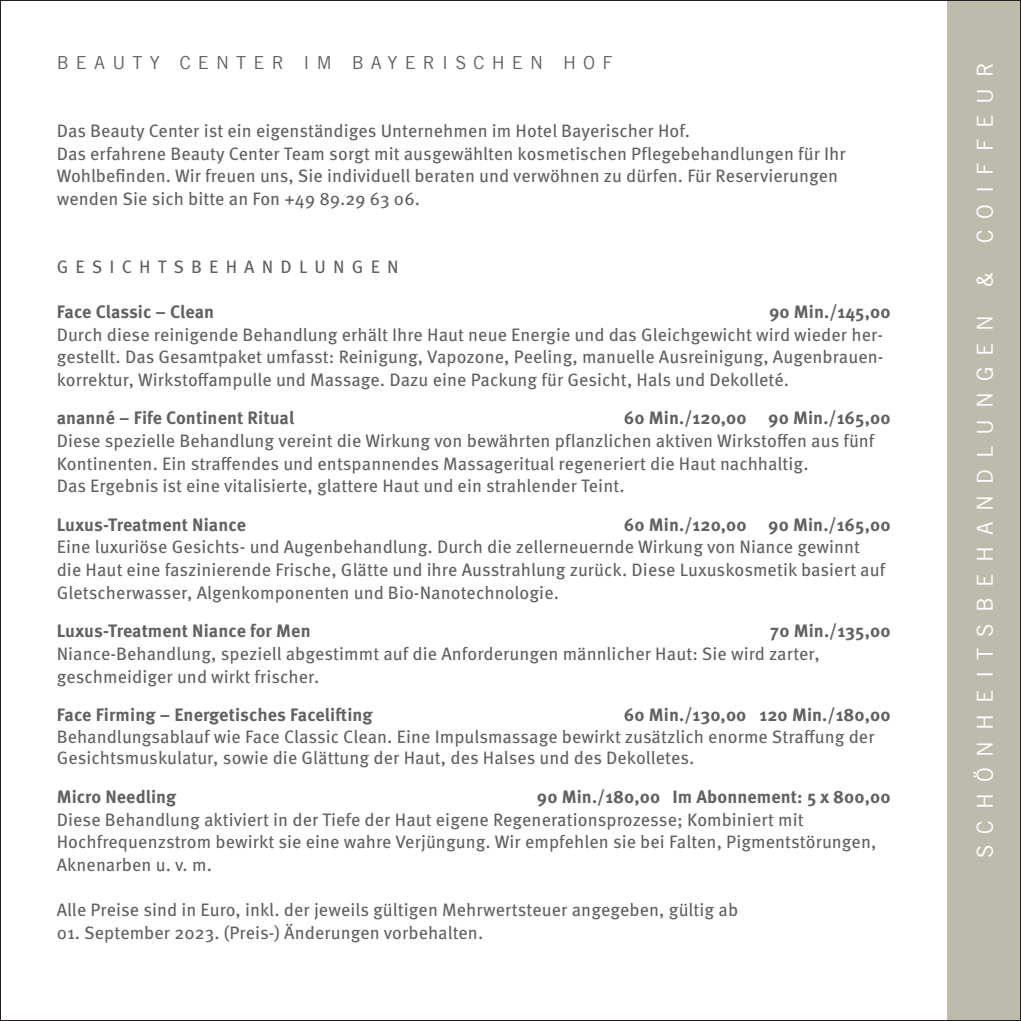
<style>
.page{position:relative;width:1021px;height:1021px;background:#fff}
.page>*{position:absolute;margin:0;border:0;box-sizing:border-box;transform-origin:0 0}
.t1{font:22px "Trade Gothic LT";letter-spacing:.5em;color:#fff}
.t2{font:18px/22.6px "Meta OT";letter-spacing:.005em;color:#5f6261}
.t3{font:700 18px "Meta OT";letter-spacing:.005em;color:#5f6261}
.t4{font:18px "Trade Gothic LT";letter-spacing:.4em;color:#5f6261}
.t5{font:18px "Meta OT";letter-spacing:.4em;color:#5f6261}
</style>
<div class="page">
<div style="left:947px;top:0;width:73px;height:1020px;background:#bdbcac"></div>
<p class="t4" style="left:57px;top:52px;width:557px">BEAUTY CENTER IM BAYERISCHEN HOF</p>
<p class="t2" style="left:57px;top:120px;width:790px">Das Beauty Center ist ein eigenständiges Unternehmen im Hotel Bayerischer Hof.<br>Das erfahrene Beauty Center Team sorgt mit ausgewählten kosmetischen Pflegebehandlungen für Ihr Wohlbefinden. Wir freuen uns, Sie individuell beraten und verwöhnen zu dürfen. Für Reservierungen wenden Sie sich bitte an Fon +49 89.29 63 06.</p>
<p class="t5" style="left:57px;top:255px;width:343px">GESICHTSBEHANDLUNGEN</p>
<p class="t3" style="left:57px;top:300px;width:159px">Face Classic – Clean</p>
<p class="t3" style="left:769px;top:300px;width:123px">90 Min./145,00</p>
<p class="t2" style="left:57px;top:323px;width:828px;text-align:justify">Durch diese reinigende Behandlung erhält Ihre Haut neue Energie und das Gleichgewicht wird wieder her&shy;gestellt. Das Gesamtpaket umfasst: Reinigung, Vapozone, Peeling, manuelle Ausreinigung, Augenbrauen&shy;korrektur, Wirkstoffampulle und Massage. Dazu eine Packung für Gesicht, Hals und Dekolleté.</p>
<p class="t3" style="left:57px;top:407px;width:239px">ananné – Fife Continent Ritual</p>
<p class="t3" style="left:624px;top:407px;width:268px">60 Min./120,00 90 Min./165,00</p>
<p class="t2" style="left:57px;top:429px;width:819px">Diese spezielle Behandlung vereint die Wirkung von bewährten pflanzlichen aktiven Wirkstoffen aus fünf<br>Kontinenten. Ein straffendes und entspannendes Massageritual regeneriert die Haut nachhaltig.<br>Das Ergebnis ist eine vitalisierte, glattere Haut und ein strahlender Teint.</p>
<p class="t3" style="left:57px;top:513px;width:191px">Luxus-Treatment Niance</p>
<p class="t3" style="left:624px;top:513px;width:268px">60 Min./120,00 90 Min./165,00</p>
<p class="t2" style="left:57px;top:536px;width:830px">Eine luxuriöse Gesichts- und Augenbehandlung. Durch die zellerneuernde Wirkung von Niance gewinnt die Haut eine faszinierende Frische, Glätte und ihre Ausstrahlung zurück. Diese Luxuskosmetik basiert auf<br>Gletscherwasser, Algenkomponenten und Bio-Nanotechnologie.</p>
<p class="t3" style="left:57px;top:619px;width:255px">Luxus-Treatment Niance for Men</p>
<p class="t3" style="left:770px;top:619px;width:122px">70 Min./135,00</p>
<p class="t2" style="left:57px;top:642px;width:764px">Niance-Behandlung, speziell abgestimmt auf die Anforderungen männlicher Haut: Sie wird zarter, geschmeidiger und wirkt frischer.</p>
<p class="t3" style="left:57px;top:703px;width:317px">Face Firming – Energetisches Facelifting</p>
<p class="t3" style="left:624px;top:703px;width:268px">60 Min./130,00 120 Min./180,00</p>
<p class="t2" style="left:57px;top:726px;width:819px;line-height:21.6px">Behandlungsablauf wie Face Classic Clean. Eine Impulsmassage bewirkt zusätzlich enorme Straffung der<br>Gesichtsmuskulatur, sowie die Glättung der Haut, des Halses und des Dekolletes.</p>
<p class="t3" style="left:57px;top:785px;width:121px">Micro Needling</p>
<p class="t3" style="left:537px;top:785px;width:355px">90 Min./180,00 Im Abonnement: 5 x 800,00</p>
<p class="t2" style="left:57px;top:808px;width:821px">Diese Behandlung aktiviert in der Tiefe der Haut eigene Regenerationsprozesse; Kombiniert mit<br>Hochfrequenzstrom bewirkt sie eine wahre Verjüngung. Wir empfehlen sie bei Falten, Pigmentstörungen,<br>Aknenarben u. v. m.</p>
<p class="t2" style="left:57px;top:898px;width:683px">Alle Preise sind in Euro, inkl. der jeweils gültigen Mehrwertsteuer angegeben, gültig ab</p>
<p class="t2" style="left:57px;top:921px;width:428px">01. September 2023. (Preis-) Änderungen vorbehalten.</p>
<p class="t1" style="left:971px;top:243px;width:182px;rotate:-90deg">COIFFEUR</p>
<p class="t1" style="left:971px;top:286px;width:16px;rotate:-90deg">&amp;</p>
<p class="t1" style="left:971px;top:858px;width:544px;rotate:-90deg">SCHÖNHEITSBEHANDLUNGEN</p>
</div>
